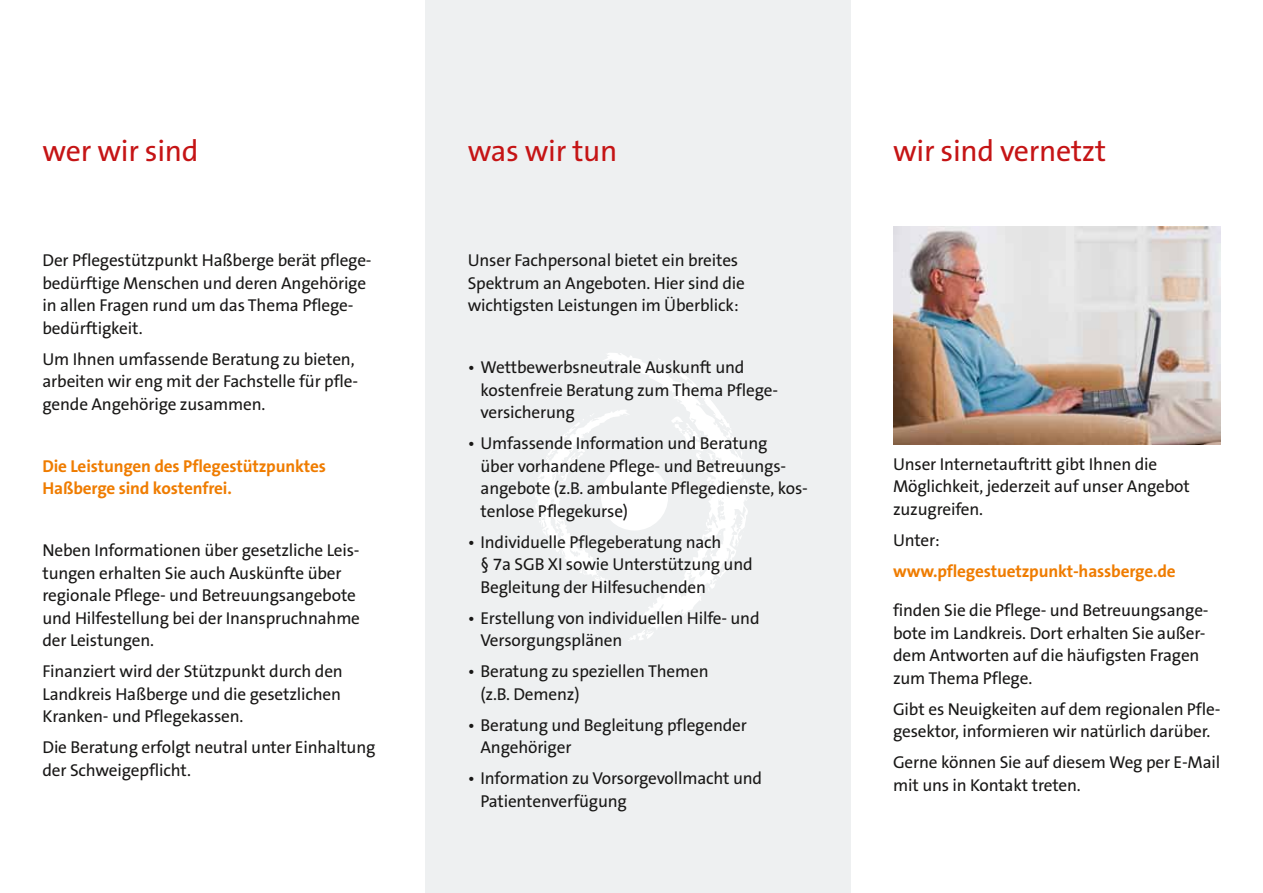
<style>
.page{position:relative;width:1263px;height:893px;background:#fff}
.page>*{position:absolute;margin:0;border:0;box-sizing:border-box;transform-origin:0 0}
.t1{font:30px "The Sans B5 Plain";letter-spacing:-.01em;color:#c51415}
.t2{font:17.25px/22.5px "The Sans B5 Plain";letter-spacing:-.01em;color:#181716}
.t3{font:700 17.25px/22.5px "The Sans B7";letter-spacing:-.01em;color:#ef7c00}
</style>
<div class="page">
<img style="left:893px;top:226px;width:327px;height:218px">
<div style="left:425px;top:0;width:425px;height:893px;background:#eef0f1"></div>
<svg style="left:535px;top:353px;width:213px;height:288px"></svg>
<h1 class="t1" style="left:43px;top:135px;width:158px">wer wir sind</h1>
<h1 class="t1" style="left:468px;top:135px;width:151px">was wir tun</h1>
<h1 class="t1" style="left:893px;top:135px;width:215px">wir sind vernetzt</h1>
<p class="t2" style="left:42px;top:250px;width:331px">Der Pflegestützpunkt Haßberge berät pflege&shy;bedürftige Menschen und deren Angehörige in allen Fragen rund um das Thema Pflege&shy;bedürftigkeit.</p>
<p class="t2" style="left:42px;top:348px;width:317px">Um Ihnen umfassende Beratung zu bieten, arbeiten wir eng mit der Fachstelle für pfle&shy;gende Angehörige zusammen.</p>
<p class="t3" style="left:42px;top:455px;width:285px">Die Leistungen des Pflegestützpunktes<br>Haßberge sind kostenfrei.</p>
<p class="t2" style="left:42px;top:540px;width:319px">Neben Informationen über gesetzliche Leis&shy;tungen erhalten Sie auch Auskünfte über regionale Pflege- und Betreuungsangebote und Hilfestellung bei der Inanspruchnahme der Leistungen.</p>
<p class="t2" style="left:42px;top:661px;width:302px;text-align:justify">Finanziert wird der Stützpunkt durch den Landkreis Haßberge und die gesetzlichen Kranken- und Pflegekassen.</p>
<p class="t2" style="left:42px;top:737px;width:334px">Die Beratung erfolgt neutral unter Einhaltung der Schweigepflicht.</p>
<p class="t2" style="left:468px;top:250px;width:279px">Unser Fachpersonal bietet ein breites<br>Spektrum an Angeboten. Hier sind die wichtigsten Leistungen im Überblick:</p>
<p class="t2" style="left:480px;top:357px;width:297px;text-indent:-13px">• Wettbewerbsneutrale Auskunft und kostenfreie Beratung zum Thema Pflege&shy;versicherung</p>
<p class="t2" style="left:480px;top:433px;width:329px;text-indent:-13px">• Umfassende Information und Beratung<br>über vorhandene Pflege- und Betreuungs&shy;angebote (z.B. ambulante Pflegedienste, kos&shy;tenlose Pflegekurse)</p>
<p class="t2" style="left:480px;top:531px;width:274px;text-indent:-13px">• Individuelle Pflegeberatung nach<br>§ 7a SGB XI sowie Unterstützung und<br>Begleitung der Hilfesuchenden</p>
<p class="t2" style="left:480px;top:607px;width:281px;text-indent:-13px">• Erstellung von individuellen Hilfe- und<br>Versorgungsplänen</p>
<p class="t2" style="left:480px;top:661px;width:230px;text-indent:-13px">• Beratung zu speziellen Themen (z.B. Demenz)</p>
<p class="t2" style="left:480px;top:714px;width:268px;text-indent:-13px">• Beratung und Begleitung pflegender<br>Angehöriger</p>
<p class="t2" style="left:480px;top:768px;width:283px;text-indent:-13px">• Information zu Vorsorgevollmacht und<br>Patientenverfügung</p>
<p class="t2" style="left:893px;top:453px;width:298px">Unser Internetauftritt gibt Ihnen die<br>Möglichkeit, jederzeit auf unser Angebot zuzugreifen.</p>
<p class="t2" style="left:893px;top:529px;width:48px">Unter:</p>
<p class="t3" style="left:893px;top:560px;width:284px">www.pflegestuetzpunkt-hassberge.de</p>
<p class="t2" style="left:893px;top:600px;width:317px">finden Sie die Pflege- und Betreuungsange&shy;bote im Landkreis. Dort erhalten Sie außer&shy;dem Antworten auf die häufigsten Fragen zum Thema Pflege.</p>
<p class="t2" style="left:893px;top:698px;width:329px">Gibt es Neuigkeiten auf dem regionalen Pfle&shy;gesektor, informieren wir natürlich darüber.</p>
<p class="t2" style="left:893px;top:752px;width:329px">Gerne können Sie auf diesem Weg per E-Mail mit uns in Kontakt treten.</p>
</div>
